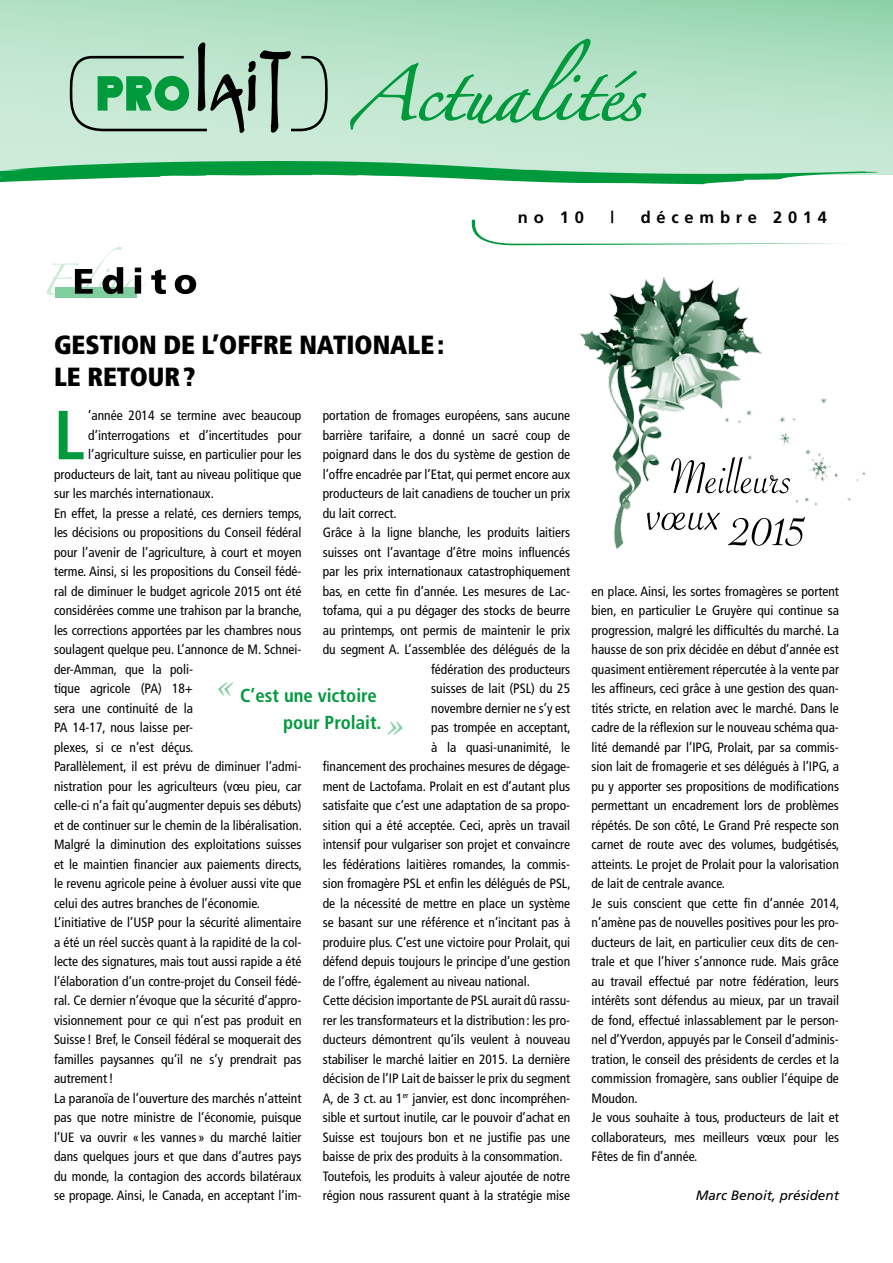
<style>
.page{position:relative;width:893px;height:1263px;background:#fff}
.page>*{position:absolute;margin:0;border:0;box-sizing:border-box;transform-origin:0 0}
.texte_courant_9-13_l{font:700 condensed 69.3px "Frutiger";color:#009a3d}
.t1{font:67.5px "Savoye Let Plain";color:#000}
.t2{font:60px "Savoye Let Plain";color:#000}
.t3{font:52.5px "Savoye Let Plain";color:#000}
.t4{font:900 condensed 26.25px/31.5px "Frutiger";color:#000}
.t5{font:700 condensed 18.75px/27.3px "Frutiger";color:#009a3d}
.t6{font:700 16.5px "Frutiger";letter-spacing:.35em;color:#000}
.texte_courant_9-13{font:condensed 13.5px/19.5px "Frutiger";color:#000;text-align:justify}
.texte_courant_9-13_l-2{font:condensed 13.5px "Frutiger";color:#000}
.texte_courant_9-13-2{font:italic 13.5px "Frutiger";color:#000}
.s1{font-family:"Times";font-weight:400;font-style:italic;font-stretch:normal;font-size:37.5px;color:#80cd9e}
</style>
<div class="page">
<svg style="left:47px;top:247px;width:119px;height:52px"></svg>
<svg style="left:175px;top:275px;width:21px;height:19px"></svg>
<svg style="left:0;top:0;width:893px;height:174px;background:#b6e2c8"></svg>
<svg style="left:472px;top:220px;width:369px;height:25px"></svg>
<svg style="left:70px;top:42px;width:258px;height:91px;background:#97c1a7"></svg>
<svg style="left:349px;top:38px;width:298px;height:92px;background:#9fd9b6"></svg>
<svg style="left:0;top:160px;width:885px;height:24px"></svg>
<img style="left:580px;top:277px;width:284px;height:271px">
<p class="t4" style="left:54px;top:329px;width:392px">GESTION DE L’OFFRE NATIONALE:<br>LE RETOUR?</p>
<p class="t6" style="left:518px;top:207px;width:68px">no 10</p>
<p class="t6" style="left:610px;top:207px;width:5px">|</p>
<p class="t6" style="left:641px;top:207px;width:188px">décembre 2014</p>
<p class="texte_courant_9-13" style="left:323px;top:406px;width:249px">portation de fromages européens, sans aucune barrière tarifaire, a donné un sacré coup de poignard dans le dos du système de gestion de l’offre encadrée par l’Etat, qui permet encore aux producteurs de lait canadiens de toucher un prix du lait correct.</p>
<p class="texte_courant_9-13" style="left:323px;top:523px;width:249px">Grâce à la ligne blanche, les produits laitiers</p>
<p class="texte_courant_9-13" style="left:323px;top:542px;width:249px">suisses ont l’avantage d’être moins influencés</p>
<p class="texte_courant_9-13" style="left:323px;top:562px;width:249px">par les prix internationaux catastrophiquement</p>
<p class="texte_courant_9-13" style="left:323px;top:581px;width:249px">bas, en cette fin d’année. Les mesures de Lac-</p>
<p class="texte_courant_9-13" style="left:323px;top:601px;width:249px">tofama, qui a pu dégager des stocks de beurre</p>
<p class="texte_courant_9-13" style="left:323px;top:620px;width:249px">au printemps, ont permis de maintenir le prix</p>
<p class="texte_courant_9-13" style="left:323px;top:640px;width:249px">du segment A. L’assemblée des délégués de la</p>
<p class="texte_courant_9-13" style="left:431px;top:659px;width:141px">fédération des producteurs</p>
<p class="texte_courant_9-13" style="left:431px;top:679px;width:141px">suisses de lait (PSL) du 25</p>
<p class="texte_courant_9-13" style="left:431px;top:698px;width:141px">novembre dernier ne s’y est</p>
<p class="texte_courant_9-13" style="left:431px;top:718px;width:141px">pas trompée en acceptant,</p>
<p class="texte_courant_9-13" style="left:431px;top:737px;width:141px">à la quasi-unanimité, le</p>
<p class="texte_courant_9-13" style="left:323px;top:757px;width:249px">financement des prochaines mesures de dégage-</p>
<p class="texte_courant_9-13" style="left:323px;top:776px;width:249px">ment de Lactofama. Prolait en est d’autant plus</p>
<p class="texte_courant_9-13" style="left:323px;top:796px;width:249px">satisfaite que c’est une adaptation de sa propo-</p>
<p class="texte_courant_9-13" style="left:323px;top:815px;width:249px">sition qui a été acceptée. Ceci, après un travail</p>
<p class="texte_courant_9-13" style="left:323px;top:835px;width:249px">intensif pour vulgariser son projet et convaincre</p>
<p class="texte_courant_9-13" style="left:323px;top:854px;width:249px">les fédérations laitières romandes, la commis-</p>
<p class="texte_courant_9-13" style="left:323px;top:874px;width:249px">sion fromagère PSL et enfin les délégués de PSL,</p>
<p class="texte_courant_9-13" style="left:323px;top:893px;width:249px">de la nécessité de mettre en place un système</p>
<p class="texte_courant_9-13" style="left:323px;top:913px;width:249px">se basant sur une référence et n’incitant pas à</p>
<p class="texte_courant_9-13" style="left:323px;top:932px;width:249px">produire plus. C’est une victoire pour Prolait, qui</p>
<p class="texte_courant_9-13" style="left:323px;top:952px;width:249px">défend depuis toujours le principe d’une gestion</p>
<p class="texte_courant_9-13" style="left:323px;top:971px;width:209px">de l’offre, également au niveau national.</p>
<p class="texte_courant_9-13" style="left:323px;top:991px;width:249px">Cette décision importante de PSL aurait dû rassu&shy;rer les transformateurs et la distribution : les pro&shy;ducteurs démontrent qu’ils veulent à nouveau stabiliser le marché laitier en 2015. La dernière décision de l’IP Lait de baisser le prix du segment A, de 3 ct. au 1<sup>er</sup> janvier, est donc incompréhen&shy;sible et surtout inutile, car le pouvoir d’achat en Suisse est toujours bon et ne justifie pas une baisse de prix des produits à la consommation.</p>
<p class="texte_courant_9-13" style="left:323px;top:1166px;width:249px">Toutefois, les produits à valeur ajoutée de notre région nous rassurent quant à la stratégie mise</p>
<p class="texte_courant_9-13_l" style="left:54px;top:394px;width:32px">L</p>
<p class="texte_courant_9-13_l-2" style="left:88px;top:408px;width:215px">’année 2014 se termine avec beaucoup</p>
<p class="texte_courant_9-13_l-2" style="left:88px;top:427px;width:215px">d’interrogations et d’incertitudes pour</p>
<p class="texte_courant_9-13_l-2" style="left:88px;top:447px;width:215px">l’agriculture suisse, en particulier pour les</p>
<p class="texte_courant_9-13_l-2" style="left:54px;top:466px;width:249px">producteurs de lait, tant au niveau politique que</p>
<p class="texte_courant_9-13_l-2" style="left:54px;top:486px;width:161px">sur les marchés internationaux.</p>
<p class="texte_courant_9-13" style="left:54px;top:503px;width:249px;text-align:left">En effet, la presse a relaté, ces derniers temps, les décisions ou propositions du Conseil fédéral pour l’avenir de l’agriculture, à court et moyen terme. Ainsi, si les propositions du Conseil fédé&shy;ral de diminuer le budget agricole 2015 ont été considérées comme une trahison par la branche, les corrections apportées par les chambres nous soulagent quelque peu. L’annonce de M. Schnei&shy;der-Amman, que la poli-<br>tique agricole (PA) 18+<br>sera une continuité de la<br>PA 14-17, nous laisse per-<br>plexes, si ce n’est déçus.<br>Parallèlement, il est prévu de diminuer l’admi&shy;nistration pour les agriculteurs (vœu pieu, car celle-ci n’a fait qu’augmenter depuis ses débuts) et de continuer sur le chemin de la libéralisation.<br>Malgré la diminution des exploitations suisses et le maintien financier aux paiements directs, le revenu agricole peine à évoluer aussi vite que celui des autres branches de l’économie.</p>
<p class="texte_courant_9-13" style="left:54px;top:913px;width:249px">L’initiative de l’USP pour la sécurité alimentaire a été un réel succès quant à la rapidité de la col&shy;lecte des signatures, mais tout aussi rapide a été l’élaboration d’un contre-projet du Conseil fédé&shy;ral. Ce dernier n’évoque que la sécurité d’appro&shy;visionnement pour ce qui n’est pas produit en Suisse ! Bref, le Conseil fédéral se moquerait des familles paysannes qu’il ne s’y prendrait pas autrement!</p>
<p class="texte_courant_9-13" style="left:54px;top:1088px;width:249px">La paranoïa de l’ouverture des marchés n’atteint pas que notre ministre de l’économie, puisque l’UE va ouvrir « les vannes» du marché laitier dans quelques jours et que dans d’autres pays du monde, la contagion des accords bilatéraux se propage. Ainsi, le Canada, en acceptant l’im-</p>
<p class="t5" style="left:283px;top:682px;width:123px;text-indent:-67px"><sup>«</sup> C’est une victoire pour Prolait. <span class="s1">»</span></p>
<p class="t3" style="left:669px;top:443px;width:124px">Meilleurs</p>
<p class="t2" style="left:647px;top:472px;width:75px">vœux</p>
<p class="t1" style="left:732px;top:480px;width:77px">2015</p>
<p class="texte_courant_9-13" style="left:591px;top:582px;width:249px">en place. Ainsi, les sortes fromagères se portent bien, en particulier Le Gruyère qui continue sa progression, malgré les difficultés du marché. La hausse de son prix décidée en début d’année est quasiment entièrement répercutée à la vente par les affineurs, ceci grâce à une gestion des quan&shy;tités stricte, en relation avec le marché. Dans le cadre de la réflexion sur le nouveau schéma qua&shy;lité demandé par l’IPG, Prolait, par sa commis&shy;sion lait de fromagerie et ses délégués à l’IPG, a pu y apporter ses propositions de modifications permettant un encadrement lors de problèmes répétés. De son côté, Le Grand Pré respecte son carnet de route avec des volumes, budgétisés, atteints. Le projet de Prolait pour la valorisation de lait de centrale avance.</p>
<p class="texte_courant_9-13" style="left:591px;top:894px;width:249px">Je suis conscient que cette fin d’année 2014, n’amène pas de nouvelles positives pour les pro&shy;ducteurs de lait, en particulier ceux dits de cen&shy;trale et que l’hiver s’annonce rude. Mais grâce au travail effectué par notre fédération, leurs intérêts sont défendus au mieux, par un travail de fond, effectué inlassablement par le person&shy;nel d’Yverdon, appuyés par le Conseil d’adminis&shy;tration, le conseil des présidents de cercles et la commission fromagère, sans oublier l’équipe de Moudon.</p>
<p class="texte_courant_9-13" style="left:591px;top:1108px;width:249px">Je vous souhaite à tous, producteurs de lait et collaborateurs, mes meilleurs vœux pour les Fêtes de fin d’année.</p>
<p class="texte_courant_9-13-2" style="left:696px;top:1188px;width:145px">Marc Benoit, président</p>
</div>
